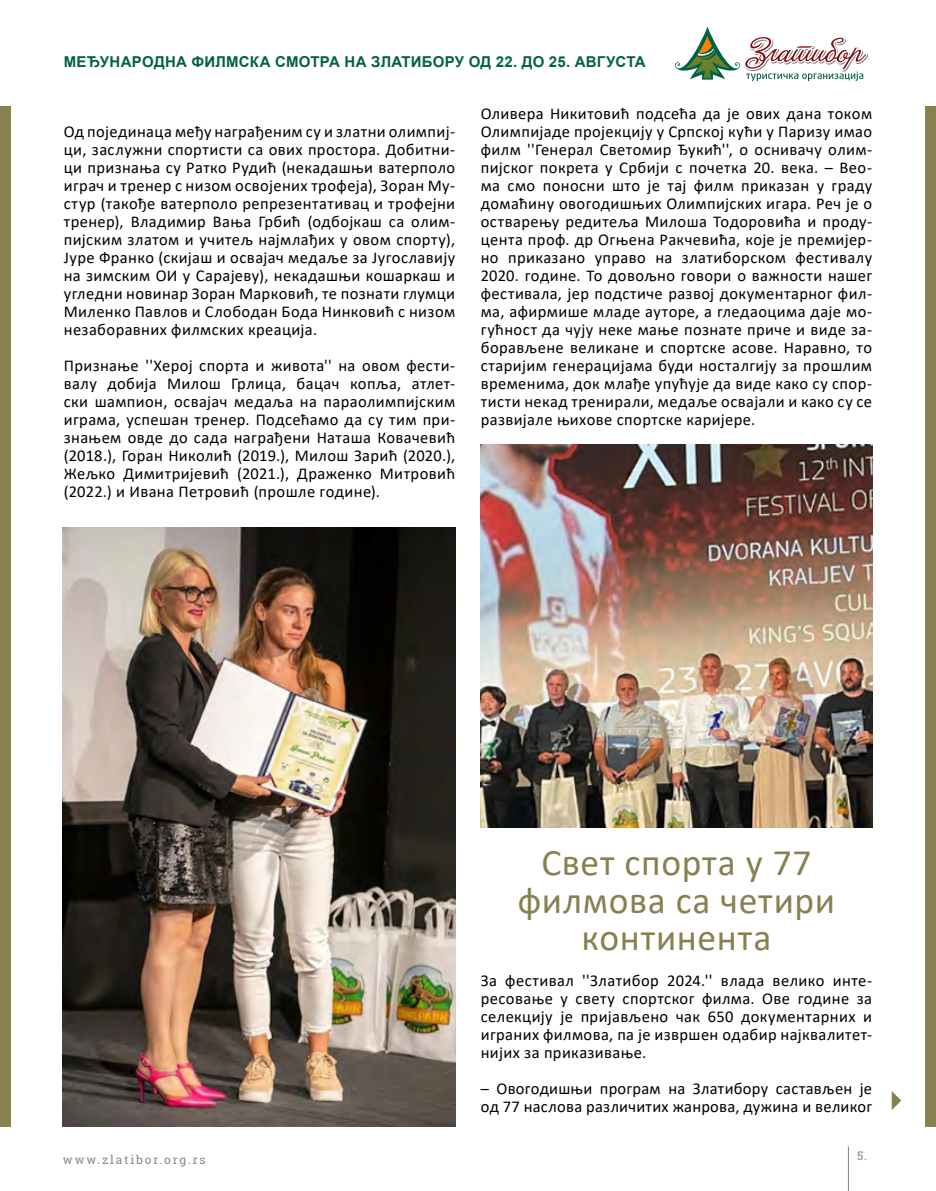
<style>
.page{position:relative;width:936px;height:1191px;background:#fff}
.page>*{position:absolute;margin:0;border:0;box-sizing:border-box;transform-origin:0 0}
.t1{font:37.5px/37.5px "Calibri";letter-spacing:.015em;color:#87804f;text-align:center}
.t2{font:16.5px/18px "Calibri";letter-spacing:.02em;color:#000;text-align:justify}
.t3{font:700 15px "Arial";letter-spacing:.015em;color:#036147}
.t4{font:12px "Roboto Slab";letter-spacing:.15em;color:#878787}
</style>
<div class="page">
<hr style="left:848px;top:1146px;width:1px;height:45px;background:#808080">
<div style="left:0;top:106px;width:10px;height:1020px;background:#87804f"></div>
<div style="left:925px;top:106px;width:10px;height:1020px;background:#87804f"></div>
<svg style="left:891px;top:1091px;width:10px;height:19px"></svg>
<svg style="left:675px;top:27px;width:193px;height:54px"></svg>
<img style="left:63px;top:527px;width:392px;height:599px">
<img style="left:480px;top:444px;width:392px;height:383px">
<p class="t3" style="left:64px;top:51px;width:583px">МЕЂУНАРОДНА ФИЛМСКА СМОТРА НА ЗЛАТИБОРУ ОД 22. ДО 25. АВГУСТА</p>
<p class="t2" style="left:64px;top:122px;width:393px">Од појединаца међу награђеним су и златни олимпиј&shy;ци, заслужни спортисти са ових простора. Добитни&shy;ци признања су Ратко Рудић (некадашњи ватерполо играч и тренер с низом освојених трофеја), Зоран Му&shy;стур (такође ватерполо репрезентативац и трофејни тренер), Владимир Вања Грбић (одбојкаш са олим&shy;пијским златом и учитељ најмлађих у овом спорту), Јуре Франко (скијаш и освајач медаље за Југославију на зимским ОИ у Сарајеву), некадашњи кошаркаш и угледни новинар Зоран Марковић, те познати глумци Миленко Павлов и Слободан Бода Нинковић с низом незаборавних филмских креација.</p>
<p class="t2" style="left:64px;top:356px;width:393px">Признање ''Херој спорта и живота'' на овом фести&shy;валу добија Милош Грлица, бацач копља, атлет&shy;ски шампион, освајач медаља на параолимпијским играма, успешан тренер. Подсећамо да су тим при&shy;знањем овде до сада награђени Наташа Ковачевић (2018.), Горан Николић (2019.), Милош Зарић (2020.), Жељко Димитријевић (2021.), Драженко Митровић (2022.) и Ивана Петровић (прошле године).</p>
<p class="t2" style="left:480px;top:104px;width:393px">Оливера Никитовић подсећа да је ових дана током Олимпијаде пројекцију у Српској кући у Паризу имао филм ''Генерал Светомир Ђукић'', о оснивачу олим&shy;пијског покрета у Србији с почетка 20. века. – Вео&shy;ма смо поносни што је тај филм приказан у граду домаћину овогодишњих Олимпијских игара. Реч је о остварењу редитеља Милоша Тодоровића и проду&shy;цента проф. др Огњена Ракчевића, које је премијер&shy;но приказано управо на златиборском фестивалу 2020. године. То довољно говори о важности нашег фестивала, јер подстиче развој документарног фил&shy;ма, афирмише младе ауторе, а гледаоцима даје мо&shy;гућност да чују неке мање познате приче и виде за&shy;борављене великане и спортске асове. Наравно, то старијим генерацијама буди носталгију за прошлим временима, док млађе упућује да виде како су спор&shy;тисти некад тренирали, медаље освајали и како су се развијале њихове спортске каријере.</p>
<h1 class="t1" style="left:518px;top:843px;width:319px">Свет спорта у 77 филмова са четири континента</h1>
<p class="t2" style="left:480px;top:971px;width:393px">За фестивал ''Златибор 2024.'' влада велико инте&shy;ресовање у свету спортског филма. Ове године за селекцију је пријављено чак 650 документарних и играних филмова, па је извршен одабир најквалитет&shy;нијих за приказивање.</p>
<p class="t2" style="left:480px;top:1079px;width:393px">– Овогодишњи програм на Златибору састављен је од 77 наслова различитих жанрова, дужина и великог</p>
<p class="t4" style="left:63px;top:1151px;width:144px">www.zlatibor.org.rs</p>
<p class="t4" style="left:857px;top:1147px;width:11px">5.</p>
</div>
